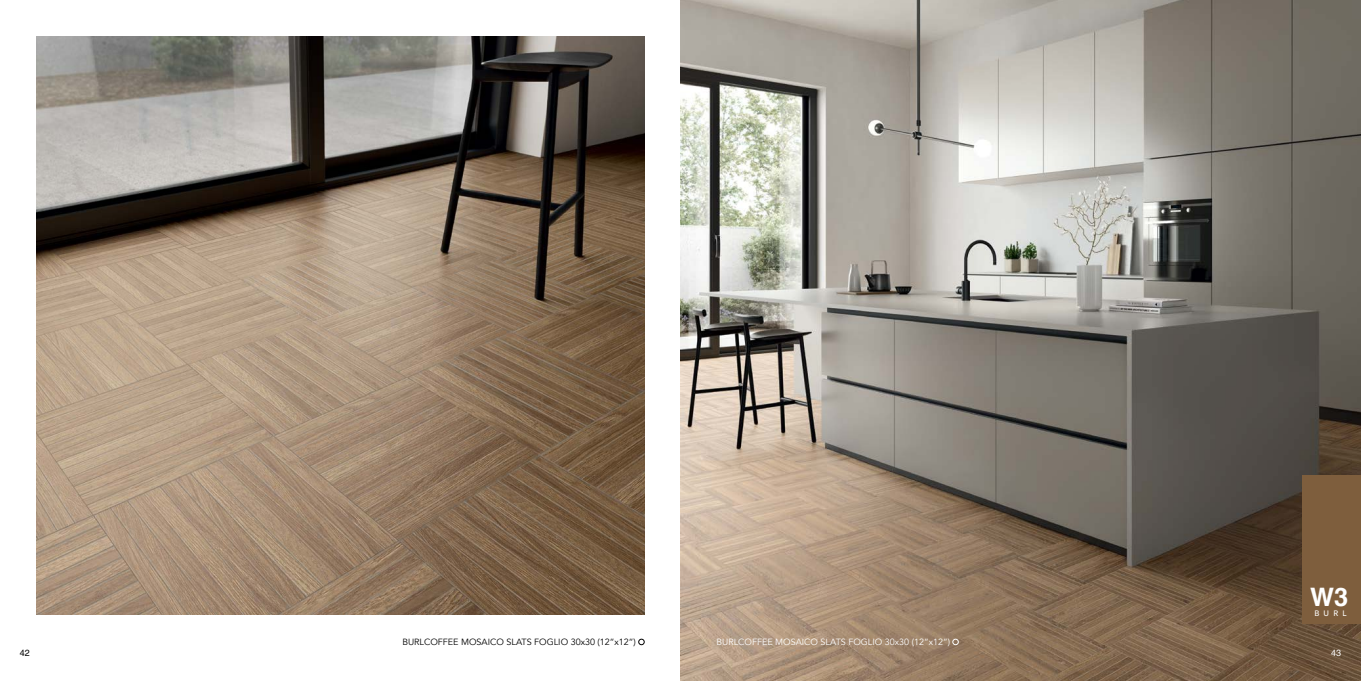
<style>
.page{position:relative;width:1361px;height:681px;background:#fff}
.page>*{position:absolute;margin:0;border:0;box-sizing:border-box;transform-origin:0 0}
.t1{font:700 25.4px "Helvetica";color:#fff}
.t2{font:9px "Avenir";color:#000}
.t3{font:9px "Avenir";color:#fff}
.t4{font:9px "Helvetica LT Std";color:#000}
.t5{font:9px "Helvetica LT Std";color:#fff}
.t6{font:500 7.9px "Avenir";color:#fff}
</style>
<div class="page">
<svg style="left:638px;top:638px;width:6px;height:6px"></svg>
<img style="left:36px;top:36px;width:608px;height:578px">
<img style="left:680px;top:0;width:681px;height:680px">
<svg style="left:952px;top:638px;width:6px;height:6px"></svg>
<div style="left:1302px;top:475px;width:59px;height:149px;background:#7e5e3d"></div>
<p class="t2" style="left:402px;top:636px;width:235px">BURLCOFFEE MOSAICO SLATS FOGLIO 30x30 (12”x12”)</p>
<p class="t3" style="left:716px;top:636px;width:235px">BURLCOFFEE MOSAICO SLATS FOGLIO 30x30 (12”x12”)</p>
<h1 class="t1" style="left:1310px;top:576px;width:40px">W3</h1>
<p class="t6" style="left:1314px;top:606px;width:34px">BURL</p>
<p class="t4" style="left:20px;top:647px;width:12px">42</p>
<p class="t5" style="left:1331px;top:647px;width:12px">43</p>
</div>
